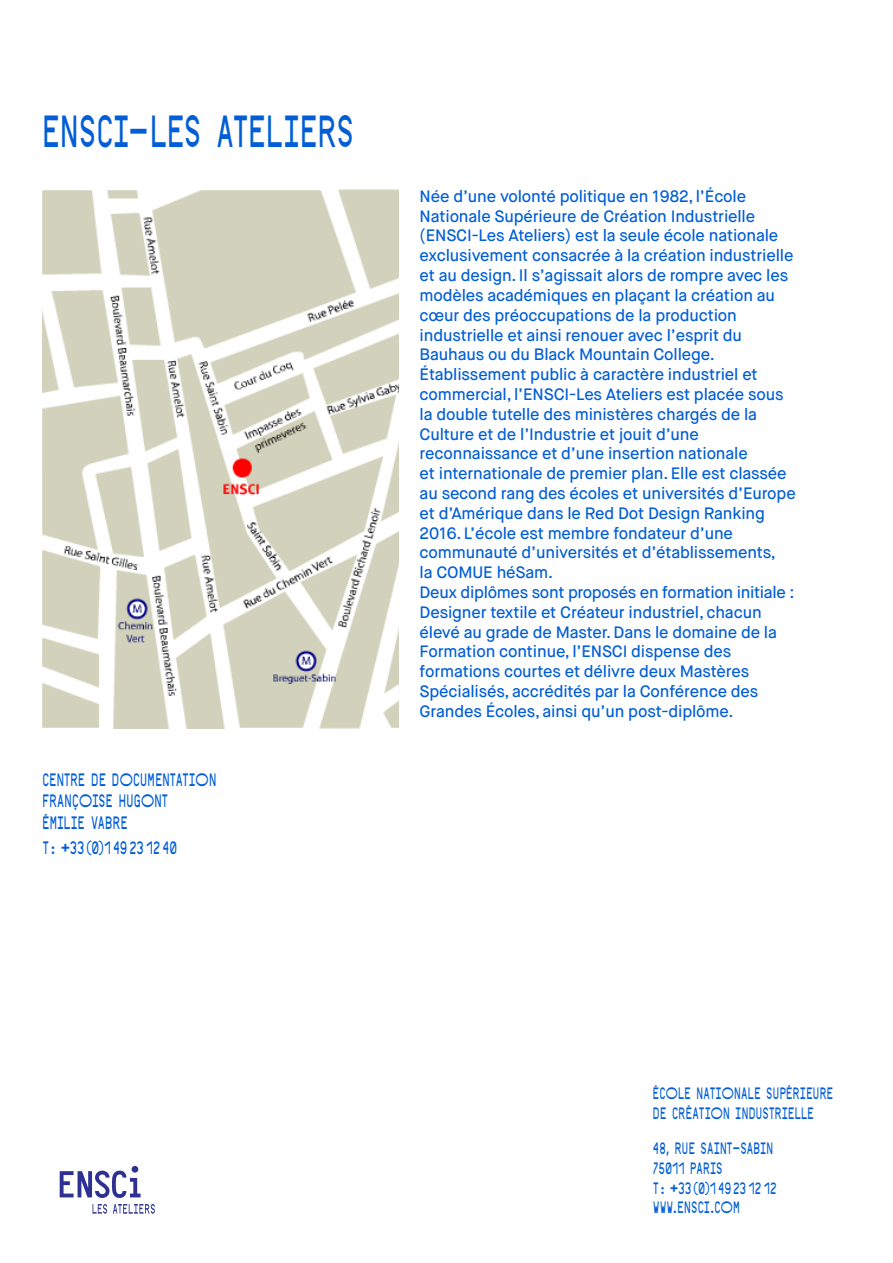
<style>
.page{position:relative;width:893px;height:1263px;background:#fff}
.page>*{position:absolute;margin:0;border:0;box-sizing:border-box;transform-origin:0 0}
.t1{font:45px "Atelier";letter-spacing:-.005em;color:#015ed7}
.t2{font:18px/25.7px "Atelier";letter-spacing:.01em;color:#015ed7}
.t3{font:500 16.5px/19.8px "Maison Neue";letter-spacing:-.01em;color:#015ed7}
.t4{font:16.5px/19.8px "Atelier";letter-spacing:.01em;color:#015ed7}
</style>
<div class="page">
<img style="left:43px;top:189px;width:355px;height:540px">
<svg style="left:60px;top:1166px;width:81px;height:32px"></svg>
<svg style="left:93px;top:1204px;width:62px;height:10px"></svg>
<p class="t1" style="left:43px;top:102px;width:312px">ENSCI-LES ATELIERS</p>
<p class="t2" style="left:43px;top:766px;width:175px">CENTRE DE DOCUMENTATION</p>
<p class="t2" style="left:43px;top:788px;width:127px">FRANÇOISE HUGONT</p>
<p class="t2" style="left:43px;top:809px;width:136px">ÉMILIE VABRE<br>T: +33(0)149231240</p>
<p class="t3" style="left:420px;top:186px;width:375px">Née d’une volonté politique en 1982, l’École Nationale Supérieure de Création Industrielle (ENSCI-Les Ateliers) est la seule école nationale exclusivement consacrée à la création industrielle et au design. Il s’agissait alors de rompre avec les modèles académiques en plaçant la création au cœur des préoccupations de la production industrielle et ainsi renouer avec l’esprit du Bauhaus ou du Black Mountain College.</p>
<p class="t3" style="left:420px;top:365px;width:365px">Établissement public à caractère industriel et commercial, l’ENSCI-Les Ateliers est placée sous la double tutelle des ministères chargés de la Culture et de l’Industrie et jouit d’une reconnaissance et d’une insertion nationale</p>
<p class="t3" style="left:420px;top:464px;width:378px">et internationale de premier plan. Elle est classée au second rang des écoles et universités d’Europe et d’Amérique dans le Red Dot Design Ranking 2016. L’école est membre fondateur d’une communauté d’universités et d’établissements,</p>
<p class="t3" style="left:420px;top:563px;width:135px">la COMUE héSam.</p>
<p class="t3" style="left:420px;top:582px;width:376px">Deux diplômes sont proposés en formation initiale :<br>Designer textile et Créateur industriel, chacun élevé au grade de Master. Dans le domaine de la Formation continue, l’ENSCI dispense des formations courtes et délivre deux Mastères Spécialisés, accrédités par la Conférence des Grandes Écoles, ainsi qu’un post-diplôme.</p>
<p class="t4" style="left:653px;top:1083px;width:182px">ÉCOLE NATIONALE SUPÉRIEURE</p>
<p class="t4" style="left:653px;top:1103px;width:163px">DE CRÉATION INDUSTRIELLE</p>
<p class="t4" style="left:653px;top:1138px;width:122px">48, RUE SAINT-SABIN</p>
<p class="t4" style="left:653px;top:1158px;width:125px">75011 PARIS<br>T: +33(0)149231212</p>
<p class="t4" style="left:653px;top:1197px;width:88px">WWW.ENSCI.COM</p>
</div>
